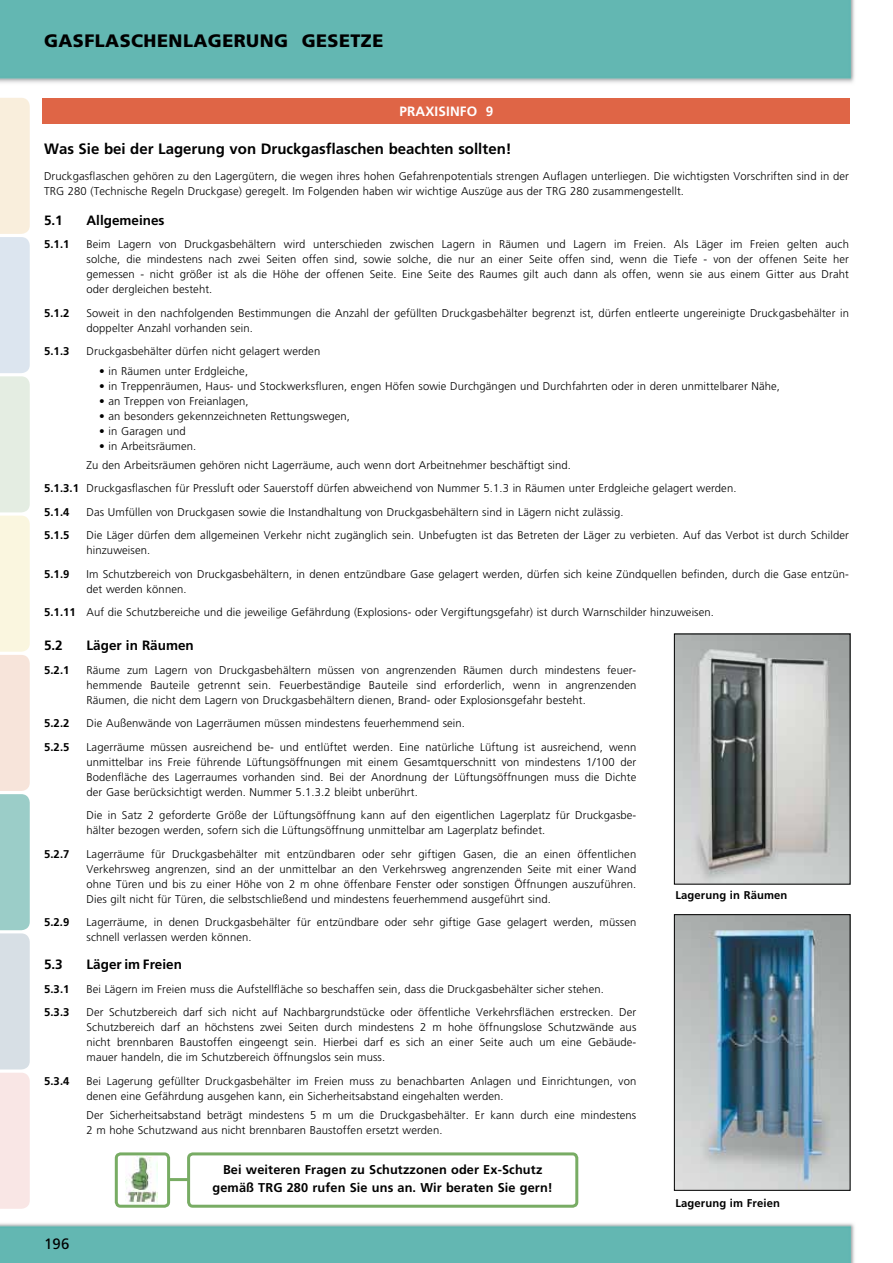
<style>
.page{position:relative;width:893px;height:1263px;background:#fff}
.page>*{position:absolute;margin:0;border:0;box-sizing:border-box;transform-origin:0 0}
.t1{font:900 18px "Frutiger";letter-spacing:.025em;color:#000}
.t2{font:700 15px "Frutiger";color:#000}
.t3{font:15px "Frutiger";color:#000}
.t4{font:700 13.5px "Frutiger";color:#000}
.t5{font:700 13.5px "Frutiger";letter-spacing:.01em;color:#fff}
.t6{font:700 12.75px/18px "Frutiger";letter-spacing:.01em;color:#000;text-align:center}
.t7{font:300 11.25px/15px "Frutiger";letter-spacing:.01em;color:#000}
.t8{font:700 11.25px "Frutiger";letter-spacing:.01em;color:#000}
.s1{font-weight:700}
</style>
<div class="page">
<div style="left:0;top:0;width:855px;height:83px;background:#63b7b2"></div>
<img style="left:0;top:1223px;width:855px;height:40px">
<svg style="left:0;top:98px;width:30px;height:1111px;background:#e3e6df"></svg>
<img style="left:676px;top:916px;width:172px;height:273px">
<div style="left:674px;top:914px;width:176px;height:277px;border:1px solid #000"></div>
<div style="left:43px;top:98px;width:807px;height:25px;background:#df6546"></div>
<img style="left:676px;top:636px;width:172px;height:246px">
<hr style="left:164px;top:1178px;width:31px;height:3px;background:#78ac64">
<div style="left:116px;top:1154px;width:53px;height:52px;background:#fff;border-radius:4px"></div>
<div style="left:115px;top:1152px;width:55px;height:56px;border:3px solid #78ac64;border-radius:4px"></div>
<div style="left:189px;top:1154px;width:388px;height:52px;background:#fff;border-radius:4px"></div>
<div style="left:187px;top:1152px;width:391px;height:56px;border:3px solid #78ac64;border-radius:4px"></div>
<img style="left:126px;top:1156px;width:32px;height:47px">
<h1 class="t1" style="left:44px;top:30px;width:341px">GASFLASCHENLAGERUNG GESETZE</h1>
<p class="t5" style="left:400px;top:103px;width:95px">PRAXISINFO 9</p>
<h2 class="t2" style="left:44px;top:139px;width:469px">Was Sie bei der Lagerung von Druckgasflaschen beachten sollten!</h2>
<p class="t7" style="left:44px;top:169px;width:806px">Druckgasflaschen gehören zu den Lagergütern, die wegen ihres hohen Gefahrenpotentials strengen Auflagen unterliegen. Die wichtigsten Vorschriften sind in der<br>TRG 280 (Technische Regeln Druckgase) geregelt. Im Folgenden haben wir wichtige Auszüge aus der TRG 280 zusammengestellt.</p>
<p class="t4" style="left:44px;top:212px;width:20px">5.1</p>
<p class="t4" style="left:87px;top:212px;width:80px">Allgemeines</p>
<p class="t8" style="left:44px;top:238px;width:27px">5.1.1</p>
<p class="t7" style="left:87px;top:237px;width:764px;text-align:justify">Beim Lagern von Druckgasbehältern wird unterschieden zwischen Lagern in Räumen und Lagern im Freien. Als Läger im Freien gelten auch solche, die mindestens nach zwei Seiten offen sind, sowie solche, die nur an einer Seite offen sind, wenn die Tiefe - von der offenen Seite her gemessen - nicht größer ist als die Höhe der offenen Seite. Eine Seite des Raumes gilt auch dann als offen, wenn sie aus einem Gitter aus Draht oder dergleichen besteht.</p>
<p class="t8" style="left:44px;top:306px;width:27px">5.1.2</p>
<p class="t7" style="left:87px;top:306px;width:764px">Soweit in den nachfolgenden Bestimmungen die Anzahl der gefüllten Druckgasbehälter begrenzt ist, dürfen entleerte ungereinigte Druckgasbehälter in doppelter Anzahl vorhanden sein.</p>
<p class="t8" style="left:44px;top:345px;width:27px">5.1.3</p>
<p class="t7" style="left:87px;top:344px;width:235px">Druckgasbehälter dürfen nicht gelagert werden</p>
<p class="t7" style="left:99px;top:363px;width:150px">• in Räumen unter Erdgleiche,</p>
<p class="t7" style="left:99px;top:378px;width:682px">• in Treppenräumen, Haus- und Stockwerksfluren, engen Höfen sowie Durchgängen und Durchfahrten oder in deren unmittelbarer Nähe,</p>
<p class="t7" style="left:99px;top:393px;width:151px">• an Treppen von Freianlagen,</p>
<p class="t7" style="left:99px;top:408px;width:252px">• an besonders gekennzeichneten Rettungswegen,</p>
<p class="t7" style="left:99px;top:423px;width:88px">• in Garagen und</p>
<p class="t7" style="left:87px;top:436px;width:486px;line-height:19.2px;text-indent:13px">• in Arbeitsräumen.<br>Zu den Arbeitsräumen gehören nicht Lagerräume, auch wenn dort Arbeitnehmer beschäftigt sind.</p>
<p class="t7" style="left:44px;top:477px;width:694px;line-height:23.5px"><span class="s1">5.1.3.1</span> Druckgasflaschen für Pressluft oder Sauerstoff dürfen abweichend von Nummer 5.1.3 in Räumen unter Erdgleiche gelagert werden.<br><span class="s1">5.1.4</span></p>
<p class="t7" style="left:87px;top:504px;width:539px">Das Umfüllen von Druckgasen sowie die Instandhaltung von Druckgasbehältern sind in Lägern nicht zulässig.</p>
<p class="t8" style="left:44px;top:529px;width:27px">5.1.5</p>
<p class="t7" style="left:87px;top:528px;width:764px">Die Läger dürfen dem allgemeinen Verkehr nicht zugänglich sein. Unbefugten ist das Betreten der Läger zu verbieten. Auf das Verbot ist durch Schilder hinzuweisen.</p>
<p class="t8" style="left:44px;top:567px;width:27px">5.1.9</p>
<p class="t7" style="left:87px;top:566px;width:764px">Im Schutzbereich von Druckgasbehältern, in denen entzündbare Gase gelagert werden, dürfen sich keine Zündquellen befinden, durch die Gase entzün&shy;det werden können.</p>
<p class="t7" style="left:44px;top:605px;width:671px"><span class="s1">5.1.11</span> Auf die Schutzbereiche und die jeweilige Gefährdung (Explosions- oder Vergiftungsgefahr) ist durch Warnschilder hinzuweisen.</p>
<p class="t4" style="left:44px;top:637px;width:20px">5.2</p>
<p class="t4" style="left:87px;top:637px;width:109px">Läger in Räumen</p>
<p class="t8" style="left:44px;top:663px;width:27px">5.2.1</p>
<p class="t7" style="left:87px;top:662px;width:551px;text-align:justify">Räume zum Lagern von Druckgasbehältern müssen von angrenzenden Räumen durch mindestens feuer&shy;hemmende Bauteile getrennt sein. Feuerbeständige Bauteile sind erforderlich, wenn in angrenzenden Räumen, die nicht dem Lagern von Druckgasbehältern dienen, Brand- oder Explosionsgefahr besteht.</p>
<p class="t8" style="left:44px;top:717px;width:27px">5.2.2</p>
<p class="t7" style="left:87px;top:716px;width:380px">Die Außenwände von Lagerräumen müssen mindestens feuerhemmend sein.</p>
<p class="t8" style="left:44px;top:740px;width:27px">5.2.5</p>
<p class="t7" style="left:87px;top:739px;width:551px;text-align:justify">Lagerräume müssen ausreichend be- und entlüftet werden. Eine natürliche Lüftung ist ausreichend, wenn unmittelbar ins Freie führende Lüftungsöffnungen mit einem Gesamtquerschnitt von mindestens 1/100 der Bodenfläche des Lagerraumes vorhanden sind. Bei der Anordnung der Lüftungsöffnungen muss die Dichte der Gase berücksichtigt werden. Nummer 5.1.3.2 bleibt unberührt.</p>
<p class="t7" style="left:87px;top:808px;width:551px">Die in Satz 2 geforderte Größe der Lüftungsöffnung kann auf den eigentlichen Lagerplatz für Druckgasbe&shy;hälter bezogen werden, sofern sich die Lüftungsöffnung unmittelbar am Lagerplatz befindet.</p>
<p class="t8" style="left:44px;top:847px;width:27px">5.2.7</p>
<p class="t7" style="left:87px;top:846px;width:551px;text-align:justify">Lagerräume für Druckgasbehälter mit entzündbaren oder sehr giftigen Gasen, die an einen öffentlichen Verkehrsweg angrenzen, sind an der unmittelbar an den Verkehrsweg angrenzenden Seite mit einer Wand ohne Türen und bis zu einer Höhe von 2 m ohne öffenbare Fenster oder sonstigen Öffnungen auszuführen.<br>Dies gilt nicht für Türen, die selbstschließend und mindestens feuerhemmend ausgeführt sind.</p>
<p class="t8" style="left:44px;top:916px;width:27px">5.2.9</p>
<p class="t7" style="left:87px;top:915px;width:551px">Lagerräume, in denen Druckgasbehälter für entzündbare oder sehr giftige Gase gelagert werden, müssen schnell verlassen werden können.</p>
<p class="t4" style="left:44px;top:956px;width:20px">5.3</p>
<p class="t4" style="left:87px;top:956px;width:97px">Läger im Freien</p>
<p class="t8" style="left:44px;top:982px;width:27px">5.3.1</p>
<p class="t7" style="left:87px;top:981px;width:519px">Bei Lägern im Freien muss die Aufstellfläche so beschaffen sein, dass die Druckgasbehälter sicher stehen.</p>
<p class="t8" style="left:44px;top:1006px;width:27px">5.3.3</p>
<p class="t7" style="left:87px;top:1005px;width:551px;text-align:justify">Der Schutzbereich darf sich nicht auf Nachbargrundstücke oder öffentliche Verkehrsflächen erstrecken. Der Schutzbereich darf an höchstens zwei Seiten durch mindestens 2 m hohe öffnungslose Schutzwände aus nicht brennbaren Baustoffen eingeengt sein. Hierbei darf es sich an einer Seite auch um eine Gebäude&shy;mauer handeln, die im Schutzbereich öffnungslos sein muss.</p>
<p class="t8" style="left:44px;top:1074px;width:27px">5.3.4</p>
<p class="t7" style="left:87px;top:1073px;width:551px">Bei Lagerung gefüllter Druckgasbehälter im Freien muss zu benachbarten Anlagen und Einrichtungen, von denen eine Gefährdung ausgehen kann, ein Sicherheitsabstand eingehalten werden.</p>
<p class="t7" style="left:87px;top:1107px;width:551px">Der Sicherheitsabstand beträgt mindestens 5 m um die Druckgasbehälter. Er kann durch eine mindestens<br>2 m hohe Schutzwand aus nicht brennbaren Baustoffen ersetzt werden.</p>
<p class="t8" style="left:675px;top:888px;width:113px">Lagerung in Räumen</p>
<h2 class="t3" style="left:44px;top:1235px;width:27px">196</h2>
<p class="t6" style="left:212px;top:1161px;width:342px">Bei weiteren Fragen zu Schutzzonen oder Ex-Schutz gemäß TRG 280 rufen Sie uns an. Wir beraten Sie gern!</p>
<p class="t8" style="left:675px;top:1197px;width:106px">Lagerung im Freien</p>
</div>
